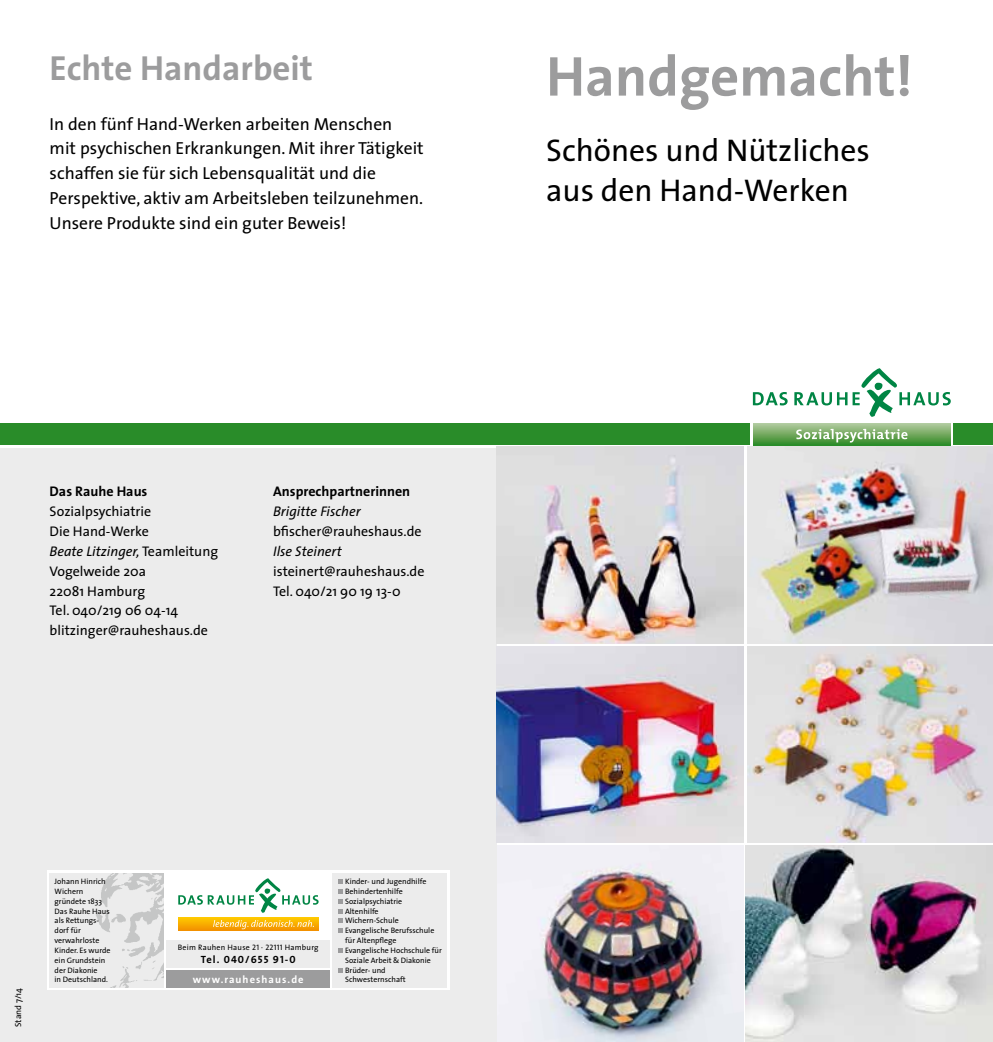
<style>
.page{position:relative;width:993px;height:1042px;background:#fff}
.page>*{position:absolute;margin:0;border:0;box-sizing:border-box;transform-origin:0 0}
.t1{font:700 56.7px "The Sans";color:#9c9c9d}
.t2{font:700 35px "The Sans";color:#9c9c9d}
.t3{font:31.5px/40.2px "The Sans";color:#000}
.t4{font:17.5px/24.8px "The Sans";color:#000}
.t5{font:14px/19.8px "The Sans";color:#000}
.t6{font:700 14px "The Sans";color:#000}
.t7{font:italic 14px "The Sans";color:#000}
.t8{font:700 10.5px "The Sans";letter-spacing:.1em;color:#fff}
.t9{font:10.5px "The Sans Bold Caps";letter-spacing:.1em;color:#000}
.t10{font:8.75px "The Sans";color:#000}
.t11{font:7.88px/9.8px "The Sans";color:#000}
.t12{font:7.88px "The Sans";letter-spacing:.03em;color:#000}
.s1{font-style:italic}
.s2{font-family:"The Sans Caps"}
.s3{font-family:"The Sans";font-weight:700}
</style>
<div class="page">
<img style="left:496px;top:845px;width:247px;height:197px">
<div style="left:0;top:444px;width:496px;height:598px;background:#ececec"></div>
<svg style="left:47px;top:871px;width:402px;height:119px;background:#f8f8f8"></svg>
<div style="left:166px;top:873px;width:164px;height:62px;background:#fff"></div>
<div style="left:166px;top:940px;width:164px;height:27px;background:#ececec"></div>
<hr style="left:178px;top:917px;width:140px;height:1px;background:#ffcb00">
<hr style="left:178px;top:918px;width:140px;height:1px;background:#fec700">
<hr style="left:178px;top:919px;width:140px;height:1px;background:#fdc300">
<hr style="left:178px;top:920px;width:140px;height:1px;background:#fcbe00">
<hr style="left:178px;top:921px;width:140px;height:1px;background:#fbba00">
<hr style="left:178px;top:922px;width:140px;height:1px;background:#fab500">
<hr style="left:178px;top:923px;width:140px;height:1px;background:#f9b000">
<hr style="left:178px;top:924px;width:140px;height:1px;background:#f8ac00">
<hr style="left:178px;top:925px;width:140px;height:1px;background:#f7a700">
<hr style="left:178px;top:926px;width:140px;height:1px;background:#f6a200">
<hr style="left:178px;top:927px;width:140px;height:1px;background:#f59d00">
<hr style="left:178px;top:928px;width:140px;height:1px;background:#f49800">
<hr style="left:178px;top:929px;width:140px;height:1px;background:#f49400">
<hr style="left:178px;top:930px;width:140px;height:1px;background:#f39100">
<svg style="left:213px;top:920px;width:101px;height:9px"></svg>
<svg style="left:178px;top:878px;width:140px;height:35px"></svg>
<div style="left:166px;top:970px;width:164px;height:17px;background:#9c9c9d"></div>
<div style="left:50px;top:873px;width:114px;height:114px;background:#ececec"></div>
<img style="left:96px;top:873px;width:68px;height:114px">
<div style="left:332px;top:873px;width:114px;height:114px;background:#ececec"></div>
<svg style="left:338px;top:879px;width:4px;height:54px"></svg>
<svg style="left:338px;top:948px;width:4px;height:5px"></svg>
<svg style="left:338px;top:968px;width:4px;height:4px"></svg>
<svg style="left:496px;top:446px;width:496px;height:2px"></svg>
<div style="left:496px;top:423px;width:496px;height:22px;background:#298c29"></div>
<div style="left:750px;top:367px;width:202px;height:79px;background:#fff"></div>
<hr style="left:752px;top:423px;width:198px;height:1px;background:#b3cda3">
<hr style="left:752px;top:424px;width:198px;height:1px;background:#aeca9d">
<hr style="left:752px;top:425px;width:198px;height:1px;background:#a9c797">
<hr style="left:752px;top:426px;width:198px;height:1px;background:#a3c492">
<hr style="left:752px;top:427px;width:198px;height:1px;background:#9dc08a">
<hr style="left:752px;top:428px;width:198px;height:1px;background:#98bc85">
<hr style="left:752px;top:429px;width:198px;height:1px;background:#93b97e">
<hr style="left:752px;top:430px;width:198px;height:1px;background:#8cb677">
<hr style="left:752px;top:431px;width:198px;height:1px;background:#86b371">
<hr style="left:752px;top:432px;width:198px;height:1px;background:#81af6c">
<hr style="left:752px;top:433px;width:198px;height:1px;background:#7bac66">
<hr style="left:752px;top:434px;width:198px;height:1px;background:#74a95f">
<hr style="left:752px;top:435px;width:198px;height:1px;background:#6ea65a">
<hr style="left:752px;top:436px;width:198px;height:1px;background:#68a354">
<hr style="left:752px;top:437px;width:198px;height:1px;background:#62a04f">
<hr style="left:752px;top:438px;width:198px;height:1px;background:#5a9d48">
<hr style="left:752px;top:439px;width:198px;height:1px;background:#549a43">
<hr style="left:752px;top:440px;width:198px;height:1px;background:#4d983f">
<hr style="left:752px;top:441px;width:198px;height:1px;background:#46953a">
<hr style="left:752px;top:442px;width:198px;height:1px;background:#3d9235">
<hr style="left:752px;top:443px;width:198px;height:1px;background:#369030">
<hr style="left:752px;top:444px;width:198px;height:1px;background:#2d8d2b">
<hr style="left:752px;top:445px;width:198px;height:1px;background:#298c29">
<svg style="left:752px;top:392px;width:35px;height:13px"></svg>
<svg style="left:794px;top:368px;width:156px;height:49px"></svg>
<svg style="left:796px;top:429px;width:111px;height:13px"></svg>
<div style="left:0;top:423px;width:496px;height:25px;background:#fff"></div>
<div style="left:0;top:423px;width:496px;height:22px;background:#298c29"></div>
<img style="left:496px;top:447px;width:247px;height:197px">
<img style="left:745px;top:845px;width:247px;height:197px">
<img style="left:496px;top:646px;width:247px;height:197px">
<img style="left:746px;top:447px;width:246px;height:197px">
<img style="left:747px;top:646px;width:245px;height:197px">
<h2 class="t2" style="left:50px;top:39px;width:265px">Echte Handarbeit</h2>
<h3 class="t4" style="left:50px;top:111px;width:375px">In den fünf Hand-Werken arbeiten Menschen<br>mit psychischen Erkrankungen. Mit ihrer Tätigkeit schaffen sie für sich Lebensqualität und die Perspektive, aktiv am Arbeitsleben teilzunehmen.<br>Unsere Produkte sind ein guter Beweis!</h3>
<h3 class="t6" style="left:50px;top:480px;width:99px">Das Rauhe Haus</h3>
<h3 class="t5" style="left:50px;top:501px;width:170px">Sozialpsychiatrie<br>Die Hand-Werke<br><span class="s1">Beate Litzinger,</span> Teamleitung<br>Vogelweide 20a<br>22081 Hamburg<br>Tel. 040/219 06 04-14 blitzinger@rauheshaus.de</h3>
<h3 class="t6" style="left:273px;top:480px;width:139px">Ansprechpartnerinnen</h3>
<h3 class="t7" style="left:273px;top:500px;width:89px">Brigitte Fischer</h3>
<h3 class="t5" style="left:273px;top:521px;width:150px">bfischer@rauheshaus.de</h3>
<h3 class="t7" style="left:273px;top:539px;width:70px">Ilse Steinert</h3>
<h3 class="t5" style="left:273px;top:561px;width:153px">isteinert@rauheshaus.de<br>Tel. 040/21 90 19 13-0</h3>
<p class="t10" style="left:11px;top:1027px;width:41px;rotate:-90deg">Stand 7/14</p>
<p class="t11" style="left:55px;top:876px;width:57px">Johann Hinrich<br>Wichern gründete 1833<br>Das Rauhe Haus als Rettungs&shy;dorf für verwahrloste<br>Kinder. Es wurde ein Grundstein der Diakonie<br>in Deutschland.</p>
<p class="t12" style="left:178px;top:941px;width:142px">Beim Rauhen Hause <span class="s2">21 · 22111</span> Hamburg</p>
<h3 class="t9" style="left:201px;top:951px;width:96px"><span class="s3">Tel.</span> 040/655 91-0</h3>
<h3 class="t8" style="left:193px;top:970px;width:112px">www.rauheshaus.de</h3>
<p class="t11" style="left:345px;top:876px;width:98px">Kinder- und Jugendhilfe<br>Behindertenhilfe<br>Sozialpsychiatrie<br>Altenhilfe<br>Wichern-Schule<br>Evangelische Berufsschule für Altenpflege<br>Evangelische Hochschule für<br>Soziale Arbeit &amp; Diakonie<br>Brüder- und<br>Schwesternschaft</p>
<h1 class="t1" style="left:546px;top:29px;width:368px">Handgemacht!</h1>
<h3 class="t3" style="left:546px;top:129px;width:325px">Schönes und Nützliches aus den Hand-Werken</h3>
</div>
